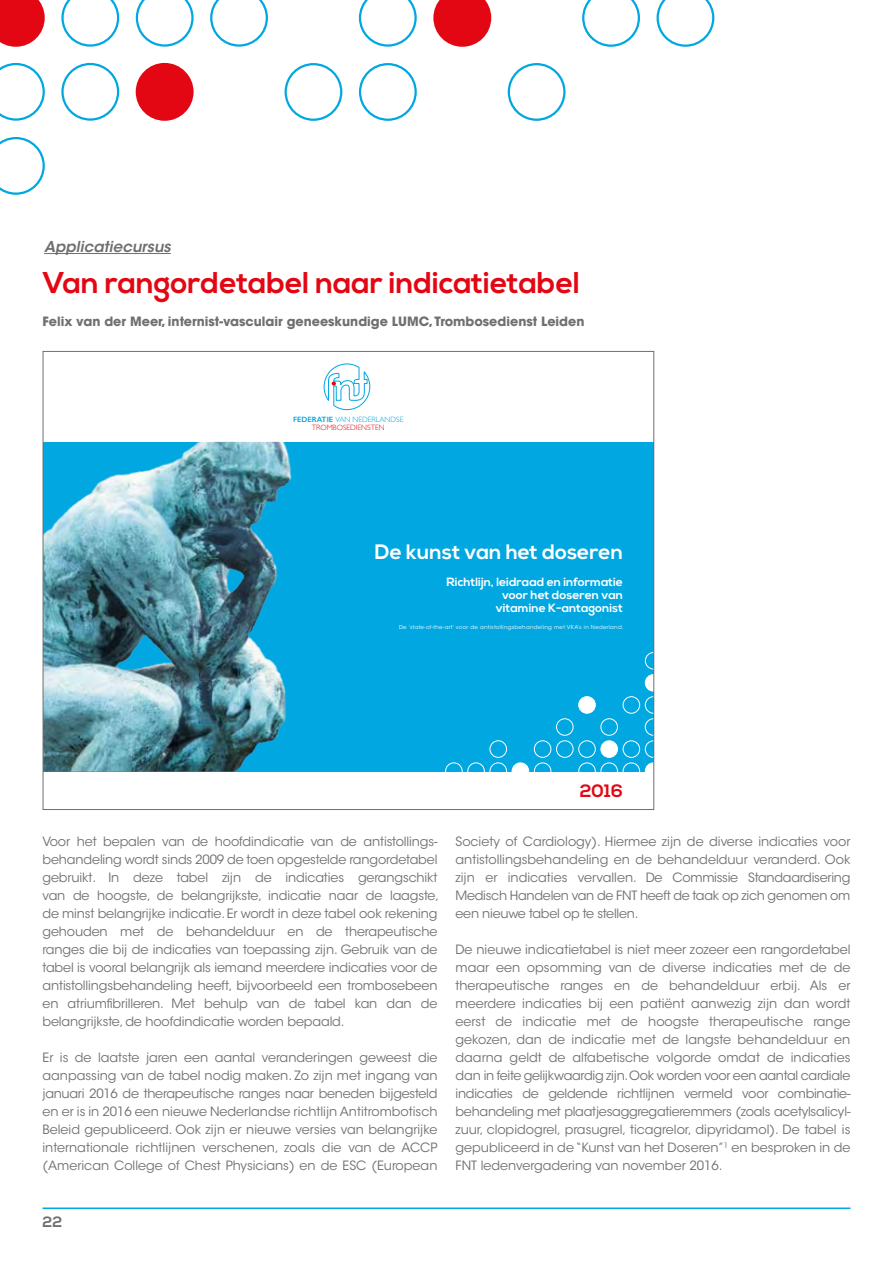
<style>
.page{position:relative;width:893px;height:1263px;background:#fff}
.page>*{position:absolute;margin:0;border:0;box-sizing:border-box;transform-origin:0 0}
.t1{font:700 30px "Nexa";color:#e30613}
.t2{font:700 20.85px "Nexa";color:#fff}
.t3{font:700 17.85px "Nexa";color:#e30613}
.t4{font:italic 600 15px "ITC Avant Garde Std";color:#706f6f}
.t5{font:700 15px "Nexa";color:#706f6f}
.t6{font:12.75px/18px "ITC Avant Garde Std";letter-spacing:-.01em;color:#706f6f;text-align:justify}
.t7{font:700 12.75px "ITC Avant Garde Std";color:#706f6f}
.t8{font:700 12px/13px "Nexa";color:#fff;text-align:right}
.t9{font:300 7.65px/7.9px "Gill Sans";color:#e30613;text-align:center}
.t10{font:5.4px "ITC Avant Garde Std";letter-spacing:.05em;color:#fff}
.s1{font-weight:600;color:#00a7e0}
.s2{color:#00a7e0}
</style>
<div class="page">
<hr style="left:43px;top:1207px;width:807px;height:2px;background:#00a7e0">
<svg style="left:0;top:0;width:715px;height:47px"></svg>
<svg style="left:0;top:62px;width:566px;height:133px"></svg>
<hr style="left:44px;top:253px;width:127px;height:1px;background:#706f6f">
<div style="left:43px;top:442px;width:611px;height:329px;background:#00a7e0"></div>
<img style="left:45px;top:442px;width:247px;height:329px">
<svg style="left:323px;top:363px;width:47px;height:47px"></svg>
<svg style="left:445px;top:652px;width:207px;height:120px"></svg>
<p class="t4" style="left:44px;top:237px;width:132px">Applicatiecursus</p>
<h1 class="t1" style="left:43px;top:265px;width:539px">Van rangordetabel naar indicatietabel</h1>
<p class="t7" style="left:43px;top:313px;width:543px">Felix van der Meer, internist-vasculair geneeskundige LUMC, Trombosedienst Leiden</p>
<p class="t9" style="left:293px;top:415px;width:112px"><span class="s1">FEDERATIE</span> <span class="s2">VAN NEDERLANDSE<br></span>TROMBOSEDIENSTEN</p>
<h2 class="t2" style="left:375px;top:540px;width:250px">De kunst van het doseren</h2>
<p class="t8" style="left:447px;top:575px;width:178px">Richtlijn, leidraad en informatie voor het doseren van<br>vitamine K-antagonist</p>
<p class="t10" style="left:399px;top:623px;width:226px">De ’state-of-the-art’ voor de antistollingsbehandeling met VKA’s in Nederland.</p>
<p class="t6" style="left:43px;top:833px;width:398px;text-align:left">Voor het bepalen van de hoofdindicatie van de antistollings&shy;behandeling wordt sinds 2009 de toen opgestelde rangordetabel gebruikt. In deze tabel zijn de indicaties gerangschikt van de hoogste, de belangrijkste, indicatie naar de laagste, de minst belangrijke indicatie. Er wordt in deze tabel ook rekening gehouden met de behandelduur en de therapeutische ranges die bij de indicaties van toepassing zijn. Gebruik van de tabel is vooral belangrijk als iemand meerdere indicaties voor de antistollingsbehandeling heeft, bijvoorbeeld een trombosebeen en atriumfibrilleren. Met behulp van de tabel kan dan de belangrijkste, de hoofdindicatie worden bepaald.</p>
<p class="t6" style="left:43px;top:1049px;width:396px">Er is de laatste jaren een aantal veranderingen geweest die aanpassing van de tabel nodig maken. Zo zijn met ingang van januari 2016 de therapeutische ranges naar beneden bijgesteld en er is in 2016 een nieuwe Nederlandse richtlijn Antitrombotisch Beleid gepubliceerd. Ook zijn er nieuwe versies van belangrijke internationale richtlijnen verschenen, zoals die van de ACCP (American College of Chest Physicians) en de ESC (European</p>
<p class="t5" style="left:43px;top:1213px;width:21px">22</p>
<h3 class="t3" style="left:580px;top:781px;width:45px">2016</h3>
<p class="t6" style="left:455px;top:833px;width:396px">Society of Cardiology). Hiermee zijn de diverse indicaties voor antistollingsbehandeling en de behandelduur veranderd. Ook zijn er indicaties vervallen. De Commissie Standaardisering Medisch Handelen van de FNT heeft de taak op zich genomen om een nieuwe tabel op te stellen.</p>
<p class="t6" style="left:455px;top:941px;width:396px">De nieuwe indicatietabel is niet meer zozeer een rangordetabel maar een opsomming van de diverse indicaties met de de therapeutische ranges en de behandelduur erbij. Als er meerdere indicaties bij een patiënt aanwezig zijn dan wordt eerst de indicatie met de hoogste therapeutische range gekozen, dan de indicatie met de langste behandelduur en daarna geldt de alfabetische volgorde omdat de indicaties dan in feite gelijkwaardig zijn. Ook worden voor een aantal cardiale indicaties de geldende richtlijnen vermeld voor combinatie&shy;behandeling met plaatjesaggregatieremmers (zoals acetylsalicyl&shy;zuur, clopidogrel, prasugrel, ticagrelor, dipyridamol). De tabel is gepubliceerd in de “Kunst van het Doseren”<sup>1</sup> en besproken in de FNT ledenvergadering van november 2016.</p>
</div>
